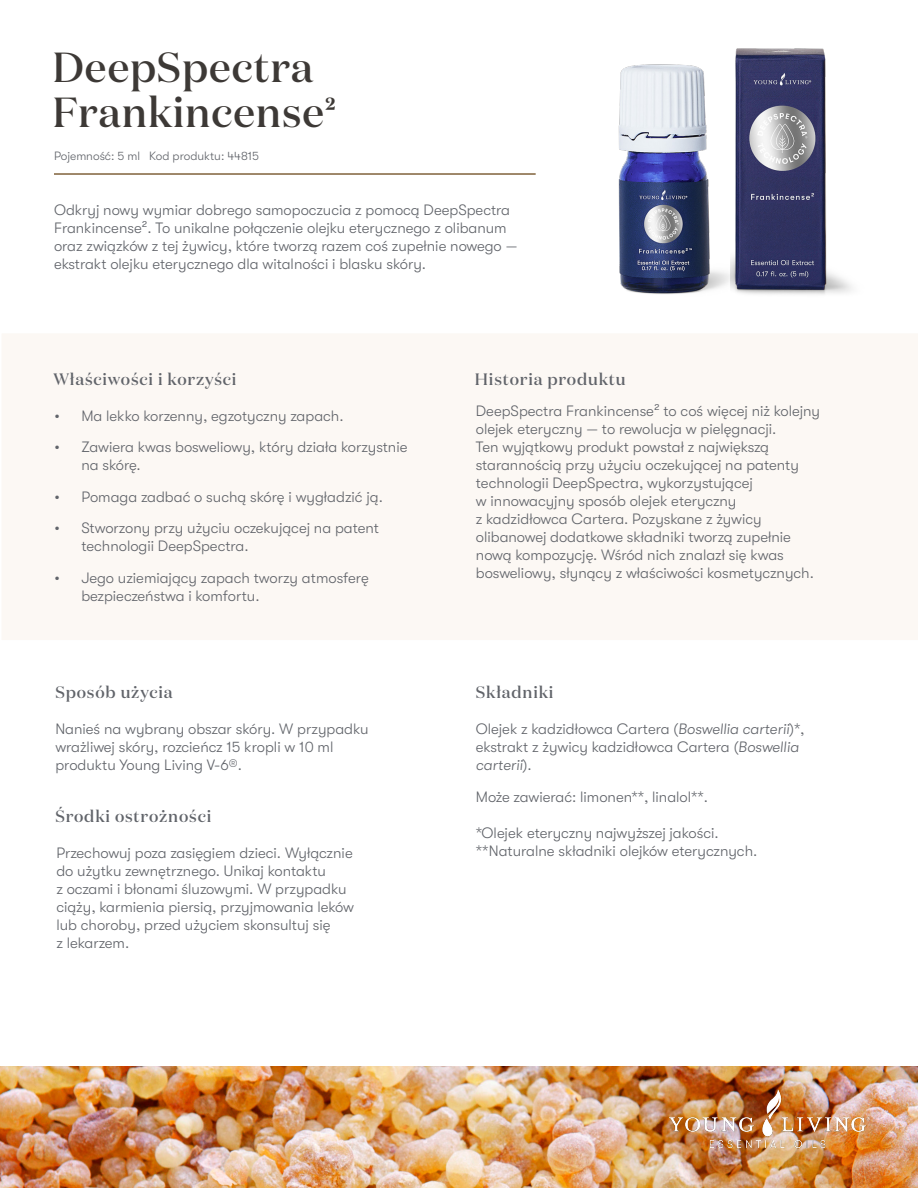
<style>
.page{position:relative;width:918px;height:1188px;background:#fff}
.page>*{position:absolute;margin:0;border:0;box-sizing:border-box;transform-origin:0 0}
.t1{font:500 42px/45px "Domaine Display";letter-spacing:.02em;color:#3d3936}
.t2{font:500 16.5px "Domaine Display";letter-spacing:.05em;color:#61646a}
.t3{font:300 15px/18px "GT Walsheim Pro";color:#61646a}
.t4{font:300 12px "GT Walsheim Pro";color:#61646a}
.s1{font-style:italic}
</style>
<div class="page">
<img style="left:0;top:1067px;width:918px;height:121px">
<div style="left:2px;top:334px;width:916px;height:306px;background:#fcf8f4"></div>
<img style="left:669px;top:1090px;width:201px;height:58px">
<hr style="left:54px;top:173px;width:482px;height:2px;background:#80623b">
<img style="left:519px;top:64px;width:245px;height:329px">
<img style="left:731px;top:48px;width:187px;height:343px">
<h1 class="t1" style="left:52px;top:44px;width:285px">DeepSpectra<br>Frankincense²</h1>
<p class="t4" style="left:54px;top:149px;width:207px">Pojemność: 5 ml Kod produktu: 44815</p>
<p class="t3" style="left:54px;top:201px;width:465px">Odkryj nowy wymiar dobrego samopoczucia z pomocą DeepSpectra Frankincense². To unikalne połączenie olejku eterycznego z olibanum oraz związków z tej żywicy, które tworzą razem coś zupełnie nowego — ekstrakt olejku eterycznego dla witalności i blasku skóry.</p>
<p class="t2" style="left:53px;top:369px;width:185px">Właściwości i korzyści</p>
<p class="t2" style="left:475px;top:369px;width:152px">Historia produktu</p>
<p class="t3" style="left:54px;top:407px;width:291px">• Ma lekko korzenny, egzotyczny zapach.</p>
<p class="t3" style="left:81px;top:438px;width:328px;text-indent:-27px">• Zawiera kwas bosweliowy, który działa korzystnie na skórę.</p>
<p class="t3" style="left:54px;top:488px;width:330px">• Pomaga zadbać o suchą skórę i wygładzić ją.</p>
<p class="t3" style="left:81px;top:519px;width:299px;text-indent:-27px">• Stworzony przy użyciu oczekującej na patent technologii DeepSpectra.</p>
<p class="t3" style="left:81px;top:569px;width:289px;text-indent:-27px">• Jego uziemiający zapach tworzy atmosferę bezpieczeństwa i komfortu.</p>
<p class="t2" style="left:55px;top:682px;width:119px">Sposób użycia</p>
<p class="t3" style="left:55px;top:720px;width:315px">Nanieś na wybrany obszar skóry. W przypadku wrażliwej skóry, rozcieńcz 15 kropli w 10 ml produktu Young Living V-6®.</p>
<p class="t2" style="left:55px;top:806px;width:157px">Środki ostrożności</p>
<p class="t3" style="left:56px;top:844px;width:299px">Przechowuj poza zasięgiem dzieci. Wyłącznie do użytku zewnętrznego. Unikaj kontaktu<br>z oczami i błonami śluzowymi. W przypadku ciąży, karmienia piersią, przyjmowania leków lub choroby, przed użyciem skonsultuj się<br>z lekarzem.</p>
<p class="t3" style="left:476px;top:402px;width:346px">DeepSpectra Frankincense² to coś więcej niż kolejny olejek eteryczny — to rewolucja w pielęgnacji.<br>Ten wyjątkowy produkt powstał z największą starannością przy użyciu oczekującej na patenty technologii DeepSpectra, wykorzystującej<br>w innowacyjny sposób olejek eteryczny<br>z kadzidłowca Cartera. Pozyskane z żywicy olibanowej dodatkowe składniki tworzą zupełnie nową kompozycję. Wśród nich znalazł się kwas bosweliowy, słynący z właściwości kosmetycznych.</p>
<p class="t2" style="left:476px;top:682px;width:79px">Składniki</p>
<p class="t3" style="left:476px;top:720px;width:330px">Olejek z kadzidłowca Cartera (<span class="s1">Boswellia carterii</span>)*, ekstrakt z żywicy kadzidłowca Cartera (<span class="s1">Boswellia carterii</span>).</p>
<p class="t3" style="left:476px;top:788px;width:234px">Może zawierać: limonen**, linalol**.</p>
<p class="t3" style="left:476px;top:824px;width:283px">*Olejek eteryczny najwyższej jakości. **Naturalne składniki olejków eterycznych.</p>
</div>
